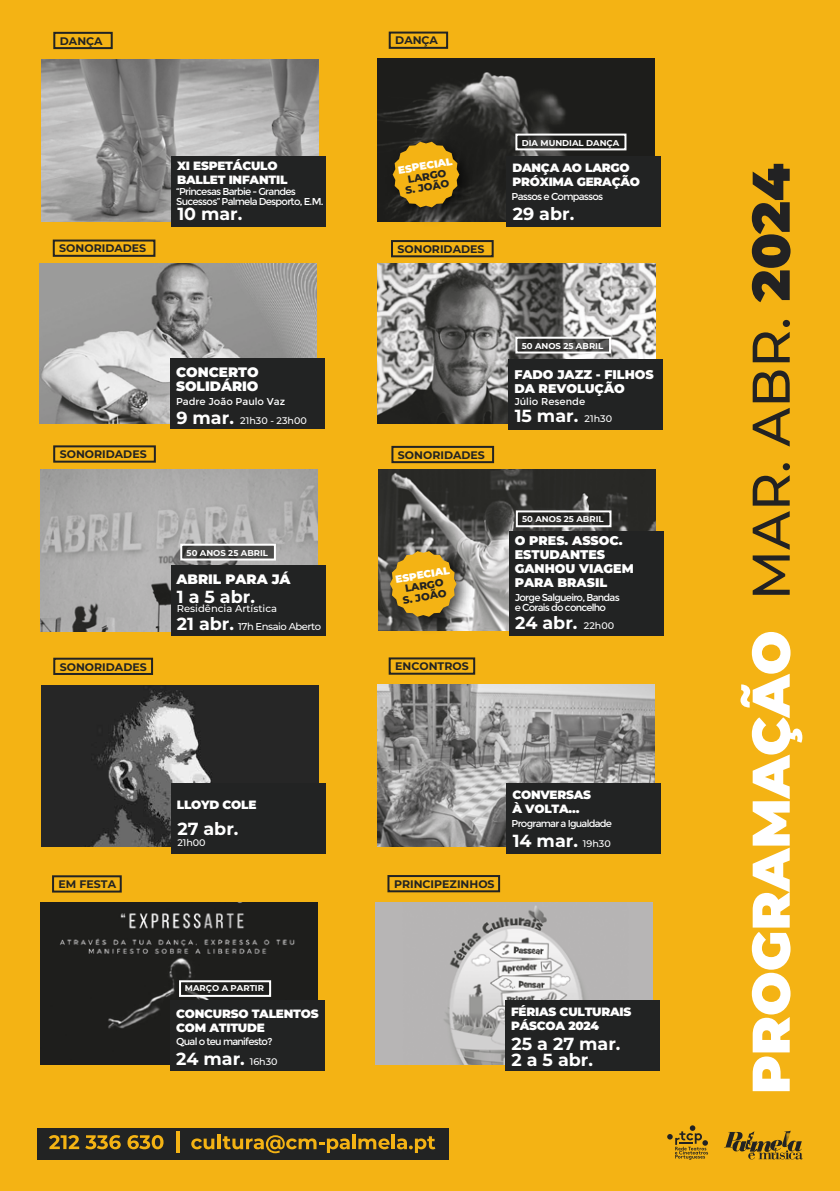
<style>
.page{position:relative;width:840px;height:1191px;background:#fff}
.page>*{position:absolute;margin:0;border:0;box-sizing:border-box;transform-origin:0 0}
.t1{font:900 52.8px "Montserrat";color:#fff}
.t2{font:700 17.6px/16px "Montserrat";color:#fff}
.t3{font:900 13.6px/14.2px "Montserrat";color:#fff}
.t4{font:900 12.6px/14.2px "Montserrat";color:#fff}
.t5{font:900 12px/14.2px "Montserrat";letter-spacing:-.02em;color:#fff}
.t6{font:700 11px "Montserrat";color:#222323}
.t7{font:800 10.4px/10.8px "Montserrat";color:#222223;text-align:center}
.t8{font:900 10.4px "Montserrat";color:#fff}
.t9{font:10px/10px "Montserrat";letter-spacing:-.075em;color:#fff}
.t10{font:500 10px/17.8px "Montserrat";color:#fff}
.t11{font:10px "Montserrat";color:#fff}
.t12{font:500 9.6px "Montserrat";color:#fff}
.t13{font:700 8.6px "Montserrat";color:#fff}
.s1{font-weight:700;font-size:17.6px}
.s2{font-weight:500;font-size:9.6px}
.s3{font-weight:500;color:#222223}
.s4{color:#222223}
</style>
<div class="page">
<div style="left:0;top:0;width:839px;height:1191px;background:#f4b314"></div>
<div style="left:53px;top:239px;width:102px;height:18px;border:2px solid #222323"></div>
<div style="left:53px;top:32px;width:60px;height:17px;border:2px solid #222323"></div>
<img style="left:42px;top:59px;width:276px;height:162px">
<img style="left:40px;top:263px;width:277px;height:161px">
<div style="left:171px;top:157px;width:154px;height:70px;background:#222323"></div>
<div style="left:170px;top:358px;width:154px;height:71px;background:#222323"></div>
<svg style="left:724px;top:1130px;width:78px;height:29px"></svg>
<svg style="left:667px;top:1125px;width:40px;height:34px"></svg>
<div style="left:37px;top:1128px;width:411px;height:31px;background:#222323"></div>
<svg style="left:49px;top:1135px;width:30px;height:14px"></svg>
<svg style="left:85px;top:1135px;width:36px;height:14px"></svg>
<svg style="left:127px;top:1135px;width:36px;height:14px"></svg>
<svg style="left:191px;top:1138px;width:23px;height:11px"></svg>
<hr style="left:217px;top:1134px;width:3px;height:15px;background:#f4b314">
<svg style="left:222px;top:1135px;width:127px;height:18px"></svg>
<hr style="left:352px;top:1134px;width:3px;height:15px;background:#f4b314">
<svg style="left:358px;top:1138px;width:31px;height:11px"></svg>
<hr style="left:391px;top:1134px;width:3px;height:15px;background:#f4b314">
<svg style="left:396px;top:1136px;width:39px;height:17px"></svg>
<hr style="left:177px;top:1131px;width:3px;height:21px;background:#f4b314">
<div style="left:388px;top:32px;width:60px;height:17px;border:2px solid #222323"></div>
<img style="left:377px;top:59px;width:277px;height:162px">
<div style="left:506px;top:156px;width:154px;height:71px;background:#222323"></div>
<svg style="left:518px;top:137px;width:105px;height:10px"></svg>
<div style="left:515px;top:134px;width:111px;height:16px;border:2px solid #fff"></div>
<div style="left:391px;top:240px;width:102px;height:17px;border:2px solid #222323"></div>
<img style="left:378px;top:264px;width:276px;height:160px">
<div style="left:508px;top:359px;width:154px;height:70px;background:#222323"></div>
<svg style="left:518px;top:340px;width:89px;height:10px"></svg>
<div style="left:515px;top:337px;width:95px;height:16px;border:2px solid #fff"></div>
<div style="left:53px;top:445px;width:103px;height:17px;border:2px solid #222323"></div>
<img style="left:40px;top:469px;width:277px;height:162px">
<div style="left:171px;top:565px;width:154px;height:71px;background:#222323"></div>
<div style="left:391px;top:446px;width:103px;height:17px;border:2px solid #222323"></div>
<img style="left:378px;top:469px;width:277px;height:161px">
<div style="left:509px;top:531px;width:154px;height:105px;background:#222323"></div>
<svg style="left:518px;top:513px;width:90px;height:11px"></svg>
<div style="left:515px;top:510px;width:96px;height:17px;border:2px solid #fff"></div>
<svg style="left:183px;top:547px;width:90px;height:10px"></svg>
<div style="left:180px;top:544px;width:96px;height:16px;border:2px solid #fff"></div>
<img style="left:381px;top:130px;width:101px;height:92px">
<svg style="left:392px;top:142px;width:67px;height:65px"></svg>
<img style="left:378px;top:539px;width:101px;height:92px">
<svg style="left:389px;top:551px;width:67px;height:66px"></svg>
<div style="left:53px;top:657px;width:100px;height:18px;border:2px solid #222323"></div>
<img style="left:42px;top:685px;width:276px;height:161px">
<div style="left:171px;top:783px;width:154px;height:70px;background:#222323"></div>
<div style="left:388px;top:657px;width:87px;height:17px;border:2px solid #222323"></div>
<img style="left:377px;top:685px;width:276px;height:161px">
<div style="left:506px;top:783px;width:154px;height:70px;background:#222323"></div>
<div style="left:52px;top:875px;width:70px;height:17px;border:2px solid #222323"></div>
<img style="left:40px;top:902px;width:277px;height:162px">
<div style="left:170px;top:1000px;width:154px;height:71px;background:#222323"></div>
<div style="left:387px;top:875px;width:113px;height:17px;border:2px solid #222323"></div>
<img style="left:375px;top:902px;width:277px;height:162px">
<div style="left:505px;top:1000px;width:154px;height:70px;background:#222323"></div>
<div style="left:180px;top:980px;width:90px;height:16px;background:#1d1d1b"></div>
<div style="left:179px;top:980px;width:92px;height:17px;border:2px solid #fff"></div>
<p class="t6" style="left:60px;top:33px;width:44px">DANÇA</p>
<p class="t6" style="left:395px;top:33px;width:44px">DANÇA</p>
<p class="t13" style="left:521px;top:136px;width:99px">DIA MUNDIAL DANÇA</p>
<p class="t5" style="left:177px;top:158px;width:112px">XI ESPETÁCULO<br>BALLET INFANTIL</p>
<h2 class="t2" style="left:177px;top:205px;width:67px">10 mar.</h2>
<p class="t9" style="left:176px;top:187px;width:149px">“Princesas Barbie - Grandes<br>Sucessos” Palmela Desporto, E.M.</p>
<p class="t8" style="left:397px;top:162px;width:56px;rotate:-10deg">ESPECIAL</p>
<p class="t7" style="left:402px;top:174px;width:46px;rotate:-10deg">LARGO<br>S. JOÃO</p>
<p class="t5" style="left:512px;top:160px;width:129px">DANÇA AO LARGO<br>PRÓXIMA GERAÇÃO</p>
<h2 class="t2" style="left:512px;top:205px;width:63px">29 abr.</h2>
<p class="t9" style="left:511px;top:192px;width:93px">Passos e Compassos</p>
<p class="t6" style="left:59px;top:241px;width:88px">SONORIDADES</p>
<p class="t6" style="left:397px;top:241px;width:88px">SONORIDADES</p>
<p class="t13" style="left:521px;top:339px;width:83px">50 ANOS 25 ABRIL</p>
<h3 class="t3" style="left:176px;top:364px;width:84px">CONCERTO<br>SOLIDÁRIO</h3>
<p class="t11" style="left:176px;top:396px;width:110px">Padre João Paulo Vaz</p>
<p class="t12" style="left:176px;top:413px;width:132px"><span class="s1">9 mar.</span> 21h30 - 23h00</p>
<p class="t4" style="left:514px;top:366px;width:141px">FADO JAZZ - FILHOS<br>DA REVOLUÇÃO</p>
<p class="t11" style="left:514px;top:396px;width:72px">Júlio Resende</p>
<h2 class="t2" style="left:514px;top:407px;width:99px">15 mar. <span class="s2">21h30</span></h2>
<p class="t6" style="left:60px;top:446px;width:88px">SONORIDADES</p>
<p class="t6" style="left:398px;top:447px;width:88px">SONORIDADES</p>
<p class="t13" style="left:522px;top:513px;width:83px">50 ANOS 25 ABRIL</p>
<p class="t13" style="left:186px;top:546px;width:83px">50 ANOS 25 ABRIL</p>
<h3 class="t3" style="left:176px;top:571px;width:115px">ABRIL PARA JÁ</h3>
<h2 class="t2" style="left:177px;top:587px;width:79px">1 a 5 abr.</h2>
<p class="t10" style="left:177px;top:599px;width:146px">Residência Artística<br><span class="s1">21 abr.</span> 17h Ensaio Aberto</p>
<p class="t8" style="left:394px;top:572px;width:56px;rotate:-10deg">ESPECIAL</p>
<p class="t7" style="left:399px;top:583px;width:46px;rotate:-10deg">LARGO<br>S. JOÃO</p>
<p class="t4" style="left:514px;top:532px;width:120px">O PRES. ASSOC.<br>ESTUDANTES<br>GANHOU VIAGEM<br>PARA BRASIL</p>
<p class="t9" style="left:514px;top:593px;width:106px">Jorge Salgueiro, Bandas e Corais do concelho</p>
<h2 class="t2" style="left:515px;top:614px;width:101px">24 abr. <span class="s2">22h00</span></h2>
<p class="t6" style="left:60px;top:659px;width:88px">SONORIDADES</p>
<p class="t6" style="left:395px;top:658px;width:75px">ENCONTROS</p>
<p class="t5" style="left:177px;top:796px;width:81px">LLOYD COLE</p>
<h2 class="t2" style="left:177px;top:820px;width:63px">27 abr.</h2>
<p class="t12" style="left:177px;top:836px;width:30px">21h00</p>
<p class="t5" style="left:512px;top:786px;width:80px">CONVERSAS<br>À VOLTA…</p>
<h2 class="t2" style="left:512px;top:831px;width:99px">14 mar. <span class="s2">19h30</span></h2>
<p class="t9" style="left:511px;top:818px;width:102px">Programar a Igualdade</p>
<p class="t6" style="left:59px;top:876px;width:59px">EM FESTA</p>
<p class="t6" style="left:394px;top:876px;width:102px">PRINCIPEZINHOS</p>
<p class="t13" style="left:185px;top:982px;width:80px">MARÇO A PARTIR</p>
<p class="t5" style="left:176px;top:1005px;width:144px">CONCURSO TALENTOS<br>COM ATITUDE</p>
<h2 class="t2" style="left:176px;top:1050px;width:103px">24 mar. <span class="s2">16h30</span></h2>
<p class="t9" style="left:176px;top:1036px;width:98px">Qual o teu manifesto?</p>
<p class="t5" style="left:511px;top:1004px;width:122px">FÉRIAS CULTURAIS<br>PÁSCOA 2024</p>
<h2 class="t2" style="left:511px;top:1034px;width:110px">25 a 27 mar.<br>2 a 5 abr.</h2>
<h1 class="t1" style="left:730px;top:1094px;width:932px;rotate:-90deg">PROGRAMAÇÃO <span class="s3">MAR. ABR.</span> <span class="s4">2024</span></h1>
</div>
